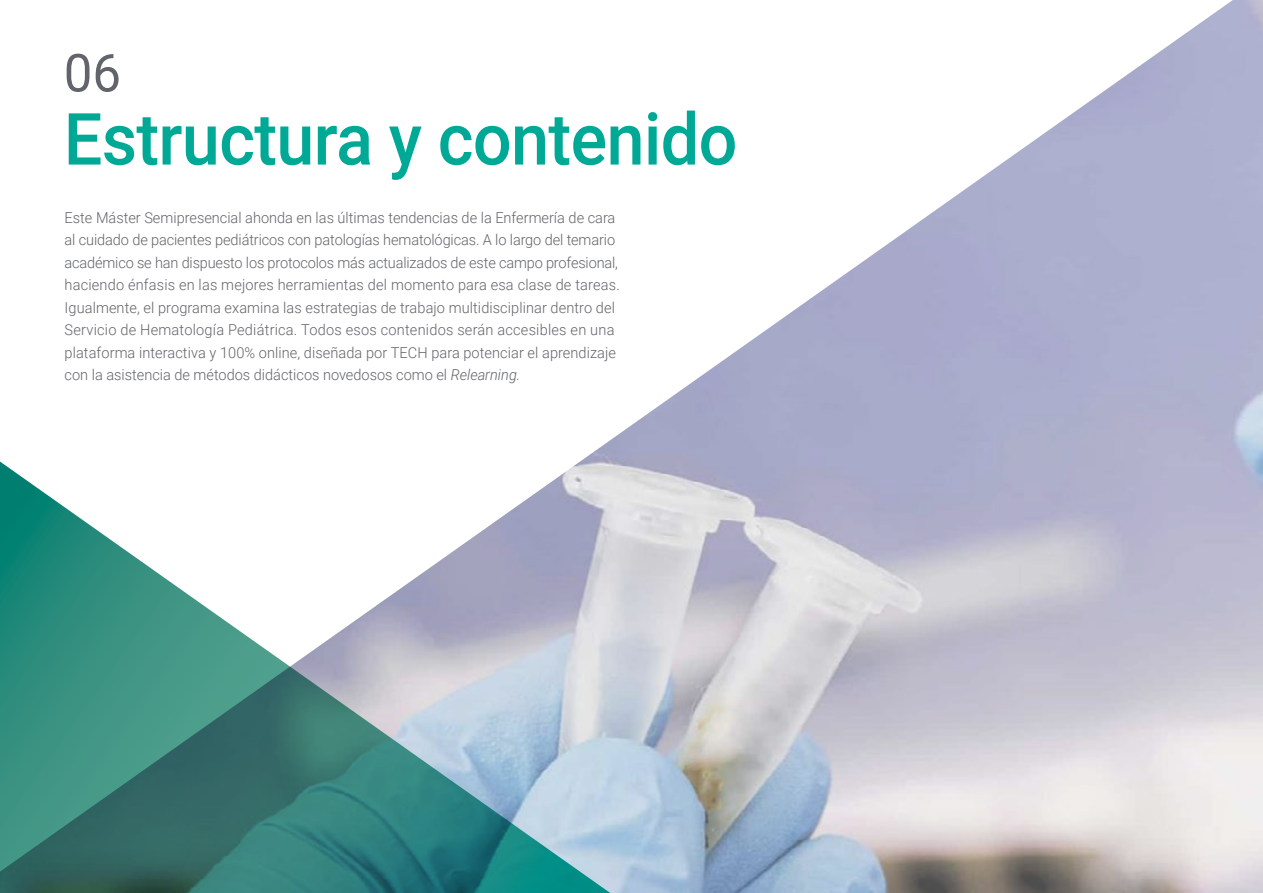
<style>
.page{position:relative;width:1263px;height:893px;background:#fff}
.page>*{position:absolute;margin:0;border:0;box-sizing:border-box;transform-origin:0 0}
.t1{font:500 72px "Roboto";letter-spacing:-.01em;color:#00a996;scale:.95 1}
.t2{font:52.5px "Roboto";color:#61646a}
.t3{font:300 15px/22.5px "Roboto";color:#61646a}
.s1{font-style:italic}
</style>
<div class="page">
<img style="left:602px;top:0;width:661px;height:893px">
<svg style="left:0;top:446px;width:640px;height:447px"></svg>
<h2 class="t2" style="left:64px;top:36px;width:59px">06</h2>
<h1 class="t1" style="left:64px;top:89px;width:711px">Estructura y contenido</h1>
<p class="t3" style="left:65px;top:206px;width:557px">Este Máster Semipresencial ahonda en las últimas tendencias de la Enfermería de cara al cuidado de pacientes pediátricos con patologías hematológicas. A lo largo del temario académico se han dispuesto los protocolos más actualizados de este campo profesional, haciendo énfasis en las mejores herramientas del momento para esa clase de tareas.<br>Igualmente, el programa examina las estrategias de trabajo multidisciplinar dentro del Servicio de Hematología Pediátrica. Todos esos contenidos serán accesibles en una plataforma interactiva y 100% online, diseñada por TECH para potenciar el aprendizaje con la asistencia de métodos didácticos novedosos como el <span class="s1">Relearning.</span></p>
</div>
